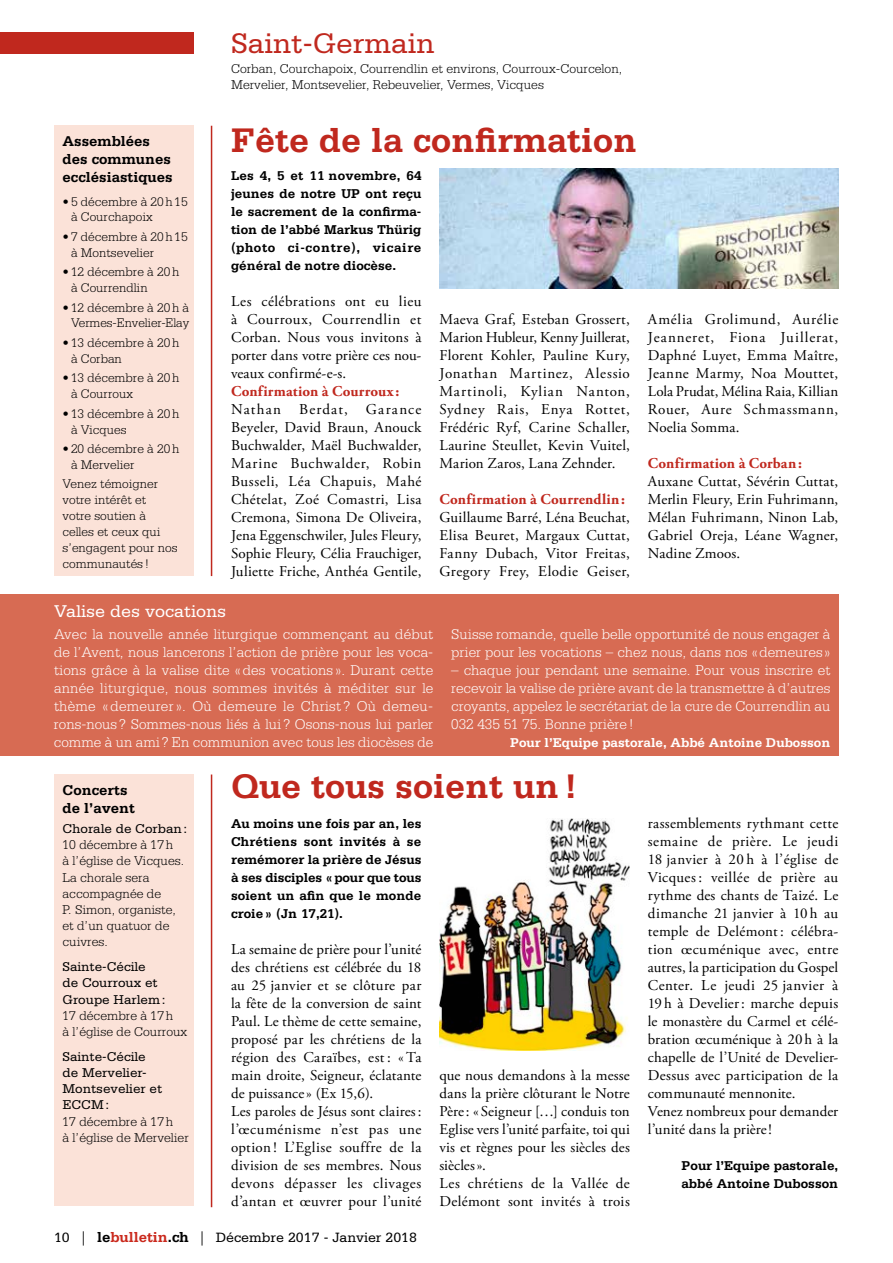
<style>
.page{position:relative;width:893px;height:1263px;background:#fff}
.page>*{position:absolute;margin:0;border:0;box-sizing:border-box;transform-origin:0 0}
.t1{font:700 36px "Serifa";color:#c0281e}
.t2{font:30px "Serifa";color:#c0281e}
.t3{font:18px "Serifa";color:#fff}
.t4{font:15px/18px "Adobe Garamond Pro";letter-spacing:.015em;color:#000;text-align:justify}
.t5{font:300 15px/18px "Serifa";color:#fff;text-align:justify}
.t6{font:700 15px "Adobe Garamond Pro";letter-spacing:.015em;color:#c0281e}
.t7{font:700 15px/18px "Serifa";color:#000}
.t8{font:14.25px "Serifa";color:#000}
.t9{font:700 13.5px/18px "Serifa";color:#000;text-align:justify}
.t10{font:300 13.5px/16.2px "Serifa";color:#000}
.t11{font:13.5px/16.2px "Serifa";color:#000}
.t12{font:700 13.5px "Serifa";color:#fff}
.t13{font:300 13.2px/15.9px "Serifa";color:#000}
.s1{font-family:"Adobe Garamond Pro"}
.s2{font-weight:700;font-size:15px}
.s3{font-weight:700;font-size:15px;color:#ca291d}
</style>
<div class="page">
<div style="left:0;top:33px;width:193px;height:21px;background:#c0281e"></div>
<hr style="left:211px;top:126px;width:1px;height:450px;background:#c0281e">
<hr style="left:211px;top:774px;width:1px;height:433px;background:#c0281e">
<div style="left:54px;top:126px;width:139px;height:450px;background:#fbe2d8"></div>
<div style="left:54px;top:774px;width:139px;height:432px;background:#fbe2d8"></div>
<div style="left:0;top:594px;width:839px;height:162px;background:#d76b53"></div>
<img style="left:439px;top:818px;width:191px;height:232px">
<img style="left:439px;top:168px;width:400px;height:120px">
<h2 class="t2" style="left:231px;top:27px;width:205px">Saint-Germain</h2>
<p class="t10" style="left:231px;top:61px;width:393px">Corban, Courchapoix, Courrendlin et environs, Courroux-Courcelon,<br>Mervelier, Montsevelier, Rebeuvelier, Vermes, Vicques</p>
<p class="t7" style="left:63px;top:132px;width:110px">Assemblées des communes</p>
<h1 class="t1" style="left:231px;top:119px;width:408px">Fête de la confirmation</h1>
<p class="t7" style="left:63px;top:168px;width:112px">ecclésiastiques</p>
<p class="t13" style="left:71px;top:193px;width:118px;text-indent:-9px">• 5 décembre à 20h15 à Courchapoix</p>
<p class="t13" style="left:71px;top:228px;width:118px;text-indent:-9px">• 7 décembre à 20h15 à Montsevelier</p>
<p class="t13" style="left:71px;top:264px;width:110px;text-indent:-9px">• 12 décembre à 20h à Courrendlin</p>
<p class="t13" style="left:63px;top:299px;width:128px;text-align:right">• 12 décembre à 20h à<br>Vermes-Envelier-Elay</p>
<p class="t13" style="left:71px;top:335px;width:110px;text-indent:-9px">• 13 décembre à 20h à Corban</p>
<p class="t13" style="left:71px;top:370px;width:110px;text-indent:-9px">• 13 décembre à 20h à Courroux</p>
<p class="t13" style="left:71px;top:405px;width:110px;text-indent:-9px">• 13 décembre à 20h à Vicques</p>
<p class="t13" style="left:71px;top:441px;width:110px;text-indent:-9px">• 20 décembre à 20h à Mervelier</p>
<p class="t13" style="left:63px;top:476px;width:117px">Venez témoigner votre intérêt et votre soutien à celles et ceux qui s’engagent pour nos communautés !</p>
<p class="t9" style="left:231px;top:166px;width:192px">Les 4, 5 et 11 novembre, 64 jeunes de notre UP ont reçu le sacrement de la confirma&shy;tion de l’abbé Markus Thürig (photo ci-contre), vicaire général de notre diocèse.</p>
<p class="t4" style="left:231px;top:293px;width:192px">Les célébrations ont eu lieu à Courroux, Courrendlin et Corban. Nous vous invitons à porter dans votre prière ces nou&shy;veaux confirmé-e-s.</p>
<p class="t6" style="left:231px;top:383px;width:170px">Confirmation à Courroux:</p>
<p class="t4" style="left:231px;top:401px;width:192px">Nathan Berdat, Garance Beyeler, David Braun, Anouck Buchwalder, Maël Buchwalder, Marine Buchwalder, Robin Busseli, Léa Chapuis, Mahé Chételat, Zoé Comastri, Lisa Cremona, Simona De Oliveira, Jena Eggenschwiler, Jules Fleury, Sophie Fleury, Célia Frauchiger, Juliette Friche, Anthéa Gentile,</p>
<p class="t4" style="left:439px;top:311px;width:192px">Maeva Graf, Esteban Grossert, Marion Hubleur, Kenny Juillerat, Florent Kohler, Pauline Kury, Jonathan Martinez, Alessio Martinoli, Kylian Nanton, Sydney Rais, Enya Rottet, Frédéric Ryf, Carine Schaller, Laurine Steullet, Kevin Vuitel, Marion Zaros, Lana Zehnder.</p>
<p class="t6" style="left:439px;top:491px;width:187px">Confirmation à Courrendlin:</p>
<p class="t4" style="left:439px;top:509px;width:192px">Guillaume Barré, Léna Beuchat, Elisa Beuret, Margaux Cuttat, Fanny Dubach, Vitor Freitas, Gregory Frey, Elodie Geiser,</p>
<p class="t4" style="left:648px;top:311px;width:192px">Amélia Grolimund, Aurélie Jeanneret, Fiona Juillerat, Daphné Luyet, Emma Maître, Jeanne Marmy, Noa Mouttet, Lola Prudat, Mélina Raia, Killian Rouer, Aure Schmassmann, Noelia Somma.</p>
<p class="t6" style="left:648px;top:455px;width:156px">Confirmation à Corban:</p>
<p class="t4" style="left:648px;top:473px;width:192px">Auxane Cuttat, Sévérin Cuttat, Merlin Fleury, Erin Fuhrimann, Mélan Fuhrimann, Ninon Lab, Gabriel Oreja, Léane Wagner, Nadine Zmoos.</p>
<p class="t3" style="left:54px;top:601px;width:174px">Valise des vocations</p>
<p class="t5" style="left:54px;top:625px;width:381px">Avec la nouvelle année liturgique commençant au début de l’Avent, nous lancerons l’action de prière pour les voca&shy;tions grâce à la valise dite «des vocations ». Durant cette année liturgique, nous sommes invités à méditer sur le thème « demeurer». Où demeure le Christ ? Où demeu&shy;rons-nous ? Sommes-nous liés à lui ? Osons-nous lui parler comme à un ami ? En communion avec tous les diocèses de</p>
<p class="t5" style="left:451px;top:625px;width:381px">Suisse romande, quelle belle opportunité de nous engager à prier pour les vocations – chez nous, dans nos «demeures »</p>
<p class="t5" style="left:451px;top:661px;width:381px">– chaque jour pendant une semaine. Pour vous inscrire et recevoir la valise de prière avant de la transmettre à d’autres croyants, appelez le secrétariat de la cure de Courrendlin au 032 435 51 75. Bonne prière!</p>
<p class="t12" style="left:510px;top:735px;width:322px">Pour l’Equipe pastorale, Abbé Antoine Dubosson</p>
<p class="t7" style="left:63px;top:780px;width:74px">Concerts de l’avent</p>
<p class="t11" style="left:63px;top:820px;width:126px">Chorale de Corban:</p>
<p class="t10" style="left:63px;top:837px;width:123px">10 décembre à 17h<br>à l’église de Vicques.<br>La chorale sera accompagnée de<br>P. Simon, organiste, et d’un quatuor de cuivres.</p>
<p class="t11" style="left:63px;top:958px;width:104px">Sainte-Cécile<br>de Courroux et<br>Groupe Harlem:</p>
<p class="t10" style="left:63px;top:1007px;width:126px">17 décembre à 17h<br>à l’église de Courroux</p>
<p class="t11" style="left:63px;top:1048px;width:101px">Sainte-Cécile de Mervelier-<br>Montsevelier et<br>ECCM:</p>
<p class="t10" style="left:63px;top:1113px;width:128px">17 décembre à 17h<br>à l’église de Mervelier</p>
<h1 class="t1" style="left:231px;top:765px;width:348px">Que tous soient un!</h1>
<p class="t9" style="left:231px;top:814px;width:192px">Au moins une fois par an, les Chrétiens sont invités à se remémorer la prière de Jésus à ses disciples «pour que tous soient un afin que le monde croie» (Jn 17,21).</p>
<p class="t4" style="left:231px;top:941px;width:192px;text-align:left">La semaine de prière pour l’unité des chrétiens est célébrée du 18 au 25 janvier et se clôture par la fête de la conversion de saint<br>Paul. Le thème de cette semaine, proposé par les chrétiens de la région des Caraïbes, est : «Ta main droite, Seigneur, éclatante de puissance» (Ex 15,6).<br>Les paroles de Jésus sont claires: l’œcuménisme n’est pas une option ! L’Eglise souffre de la division de ses membres. Nous devons dépasser les clivages d’antan et œuvrer pour l’unité</p>
<p class="t4" style="left:439px;top:1067px;width:192px;text-align:left">que nous demandons à la messe dans la prière clôturant le Notre<br>Père: « Seigneur […] conduis ton<br>Eglise vers l’unité parfaite, toi qui vis et règnes pour les siècles des siècles».<br>Les chrétiens de la Vallée de<br>Delémont sont invités à trois</p>
<p class="t8" style="left:54px;top:1230px;width:365px">10 <span class="s1">|</span> <span class="s2">le</span><span class="s3">bulletin</span><span class="s2">.ch</span> <span class="s1">|</span> Décembre 2017 - Janvier 2018</p>
<p class="t4" style="left:648px;top:815px;width:192px;text-align:left">rassemblements rythmant cette semaine de prière. Le jeudi<br>18 janvier à 20 h à l’église de<br>Vicques : veillée de prière au rythme des chants de Taizé. Le dimanche 21 janvier à 10 h au temple de Delémont : célébra&shy;tion œcuménique avec, entre autres, la participation du Gospel<br>Center. Le jeudi 25 janvier à<br>19 h à Develier: marche depuis le monastère du Carmel et célé&shy;bration œcuménique à 20h à la chapelle de l’Unité de Develier-<br>Dessus avec participation de la communauté mennonite.<br>Venez nombreux pour demander l’unité dans la prière!</p>
<p class="t9" style="left:681px;top:1156px;width:158px">Pour l’Equipe pastorale, abbé Antoine Dubosson</p>
</div>
